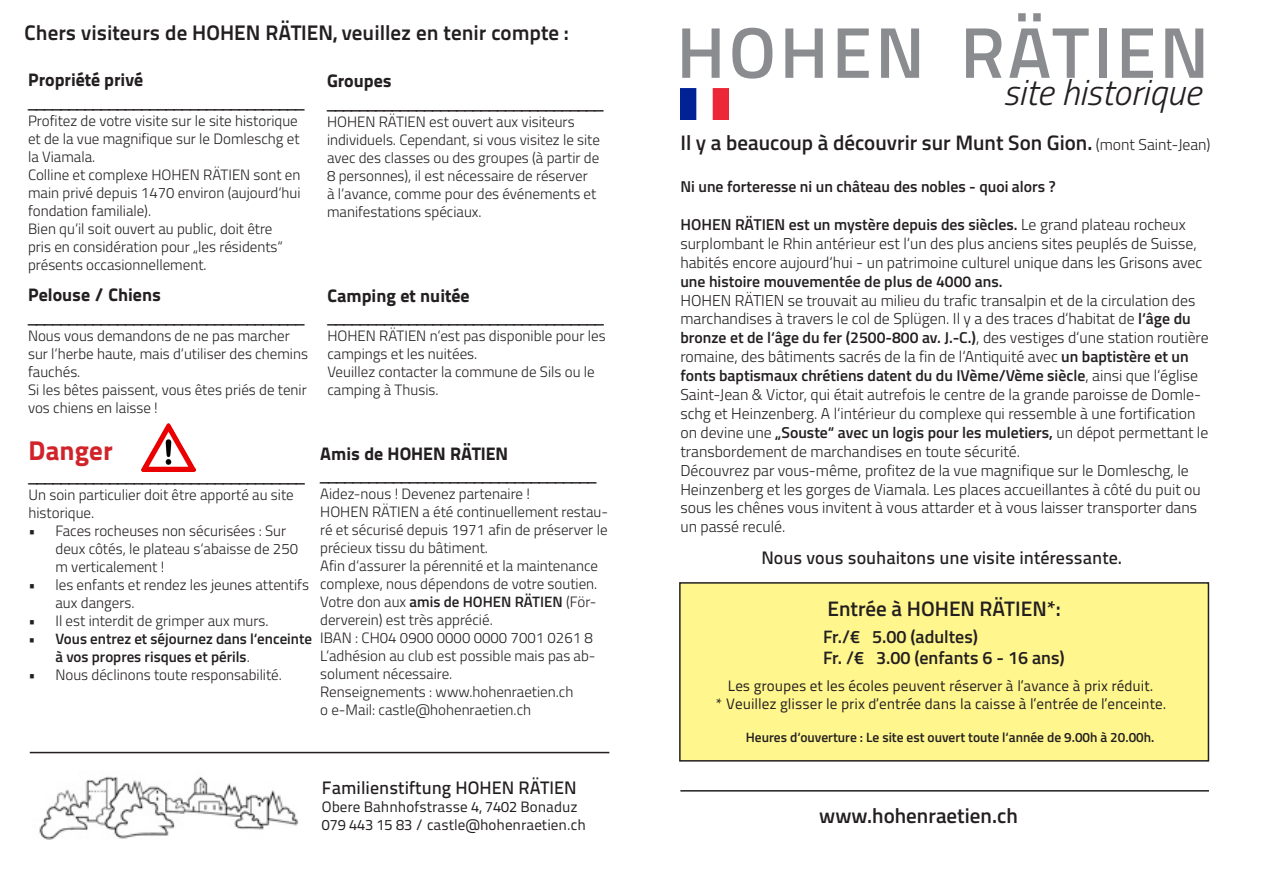
<style>
.page{position:relative;width:1263px;height:893px;background:#fff}
.page>*{position:absolute;margin:0;border:0;box-sizing:border-box;transform-origin:0 0}
.t1{font:600 72px "Titillium";letter-spacing:.05em;color:#8a8c8f}
.t2{font:italic 300 36px "Titillium";color:#231f20}
.t3{font:27px "Titillium Text 25 L 999 wt";color:#d1232a}
.t4{font:600 21px "Titillium";color:#231f20}
.t5{font:21px "Titillium Text 25 L 800 wt";color:#231f20}
.t6{font:18px/21.6px "OLIVEOIL Bold";color:#231f20}
.t7{font:18px "Titillium Text 25 L 600 wt";color:#231f20}
.t8{font:18px "Titillium Text 25 L 999 wt";color:#231f20}
.t9{font:600 18px "Titillium";color:#231f20}
.t10{font:300 15.75px/18.9px "Titillium";color:#231f20}
.t11{font:600 15.75px "Titillium";color:#231f20}
.t12{font:300 15px/18px "Titillium";color:#231f20}
.t13{font:15px "Titillium Text 25 L 400 wt";color:#231f20}
.t14{font:600 15px/18px "Titillium";color:#231f20}
.t15{font:600 13.5px "Titillium";color:#231f20}
.s1{font-weight:300}
.s2{font-family:"Titillium Text 25 L 999 wt"}
.s3{font-weight:600}
.s4{font-weight:300;font-size:15.75px}
</style>
<div class="page">
<img style="left:141px;top:423px;width:55px;height:48px">
<hr style="left:30px;top:752px;width:579px;height:1px;background:#231f20">
<img style="left:39px;top:776px;width:260px;height:64px">
<hr style="left:680px;top:790px;width:529px;height:2px;background:#231f20">
<div style="left:680px;top:583px;width:528px;height:178px;background:#fff68d"></div>
<div style="left:679px;top:582px;width:530px;height:180px;border:2px solid #231f20"></div>
<img style="left:680px;top:88px;width:49px;height:31px">
<p class="t5" style="left:25px;top:16px;width:545px">Chers visiteurs de HOHEN RÄTIEN, veuillez en tenir compte :</p>
<p class="t8" style="left:28px;top:66px;width:117px">Propriété privé</p>
<p class="t6" style="left:28px;top:91px;width:277px">__________________________________</p>
<p class="t12" style="left:28px;top:111px;width:273px;text-align:justify">Profitez de votre visite sur le site historique et de la vue magnifique sur le Domleschg et la Viamala.</p>
<p class="t12" style="left:28px;top:165px;width:274px;text-align:justify">Colline et complexe HOHEN RÄTIEN sont en main privé depuis 1470 environ (aujourd‘hui fondation familiale).</p>
<p class="t12" style="left:28px;top:219px;width:256px">Bien qu‘il soit ouvert au public, doit être pris en considération pour „les résidents“ présents occasionnellement.</p>
<p class="t8" style="left:327px;top:67px;width:66px">Groupes</p>
<p class="t6" style="left:327px;top:91px;width:277px">__________________________________</p>
<p class="t12" style="left:327px;top:112px;width:275px">HOHEN RÄTIEN est ouvert aux visiteurs individuels. Cependant, si vous visitez le site avec des classes ou des groupes (à partir de 8 personnes), il est nécessaire de réserver<br>à l‘avance, comme pour des événements et manifestations spéciaux.</p>
<p class="t8" style="left:28px;top:280px;width:135px">Pelouse / Chiens</p>
<p class="t6" style="left:28px;top:305px;width:277px">__________________________________</p>
<p class="t12" style="left:28px;top:326px;width:281px">Nous vous demandons de ne pas marcher sur l‘herbe haute, mais d‘utiliser des chemins fauchés.</p>
<p class="t12" style="left:28px;top:380px;width:280px">Si les bêtes paissent, vous êtes priés de tenir vos chiens en laisse !</p>
<p class="t8" style="left:327px;top:281px;width:144px">Camping et nuitée</p>
<p class="t6" style="left:327px;top:306px;width:277px">__________________________________</p>
<p class="t12" style="left:327px;top:326px;width:280px">HOHEN RÄTIEN n‘est pas disponible pour les campings et les nuitées.</p>
<p class="t12" style="left:327px;top:362px;width:269px">Veuillez contacter la commune de Sils ou le camping à Thusis.</p>
<p class="t3" style="left:28px;top:430px;width:86px">Danger</p>
<p class="t6" style="left:28px;top:465px;width:277px">__________________________________</p>
<p class="t12" style="left:28px;top:485px;width:267px">Un soin particulier doit être apporté au site historique.</p>
<p class="t12" style="left:55px;top:521px;width:244px;text-indent:-27px">• Faces rocheuses non sécurisées : Sur deux côtés, le plateau s‘abaisse de 250 m verticalement !</p>
<p class="t12" style="left:55px;top:575px;width:255px;text-indent:-27px">• les enfants et rendez les jeunes attentifs aux dangers.</p>
<p class="t12" style="left:28px;top:611px;width:242px">• Il est interdit de grimper aux murs.</p>
<p class="t14" style="left:55px;top:629px;width:258px;text-indent:-27px">• Vous entrez et séjournez dans l‘enceinte à vos propres risques et périls<span class="s1">.</span></p>
<p class="t12" style="left:28px;top:665px;width:255px">• Nous déclinons toute responsabilité.</p>
<p class="t6" style="left:320px;top:443px;width:277px"><span class="s2">Amis de HOHEN RÄTIEN </span>__________________________________</p>
<p class="t12" style="left:320px;top:484px;width:211px">Aidez-nous ! Devenez partenaire !</p>
<p class="t12" style="left:320px;top:502px;width:289px;text-align:justify">HOHEN RÄTIEN a été continuellement restau&shy;ré et sécurisé depuis 1971 afin de préserver le précieux tissu du bâtiment.</p>
<p class="t12" style="left:320px;top:556px;width:279px">Afin d‘assurer la pérennité et la maintenance complexe, nous dépendons de votre soutien.</p>
<p class="t12" style="left:320px;top:592px;width:278px">Votre don aux <span class="s3">amis de HOHEN RÄTIEN</span> (För&shy;derverein) est très apprécié.</p>
<p class="t12" style="left:320px;top:628px;width:274px">IBAN : CH04 0900 0000 0000 7001 0261 8</p>
<p class="t12" style="left:320px;top:646px;width:277px">L‘adhésion au club est possible mais pas ab&shy;solument nécessaire.</p>
<p class="t12" style="left:320px;top:682px;width:255px">Renseignements : www.hohenraetien.ch</p>
<p class="t12" style="left:320px;top:700px;width:212px">o e-Mail: castle@hohenraetien.ch</p>
<p class="t7" style="left:322px;top:774px;width:256px">Familienstiftung HOHEN RÄTIEN</p>
<p class="t13" style="left:322px;top:796px;width:257px">Obere Bahnhofstrasse 4, 7402 Bonaduz</p>
<p class="t13" style="left:322px;top:814px;width:265px">079 443 15 83 / castle@hohenraetien.ch</p>
<p class="t1" style="left:676px;top:-1px;width:534px">HOHEN RÄTIEN</p>
<p class="t2" style="left:1003px;top:67px;width:199px">site historique</p>
<p class="t4" style="left:680px;top:127px;width:532px">Il y a beaucoup à découvrir sur Munt Son Gion. <span class="s4">(mont Saint-Jean)</span></p>
<p class="t11" style="left:680px;top:175px;width:377px">Ni une forteresse ni un château des nobles - quoi alors ?</p>
<p class="t10" style="left:680px;top:214px;width:523px"><span class="s3">HOHEN RÄTIEN est un mystère depuis des siècles.</span> Le grand plateau rocheux surplombant le Rhin antérieur est l‘un des plus anciens sites peuplés de Suisse, habités encore aujourd‘hui - un patrimoine culturel unique dans les Grisons avec <span class="s3">une histoire mouvementée de plus de 4000 ans.</span></p>
<p class="t10" style="left:680px;top:290px;width:530px">HOHEN RÄTIEN se trouvait au milieu du trafic transalpin et de la circulation des marchandises à travers le col de Splügen. Il y a des traces d‘habitat de <span class="s3">l‘âge du bronze et de l‘âge du fer (2500-800 av. J.-C.)</span>, des vestiges d‘une station routière romaine, des bâtiments sacrés de la fin de l‘Antiquité avec <span class="s3">un baptistère et un fonts baptismaux chrétiens datent du du IVème/Vème siècle</span>, ainsi que l‘église Saint-Jean &amp; Victor, qui était autrefois le centre de la grande paroisse de Domle&shy;schg et Heinzenberg. A l‘intérieur du complexe qui ressemble à une fortification on devine une <span class="s3">„Souste“ avec un logis pour les muletiers,</span> un dépot permettant le transbordement de marchandises en toute sécurité.</p>
<p class="t10" style="left:680px;top:460px;width:522px">Découvrez par vous-même, profitez de la vue magnifique sur le Domleschg, le Heinzenberg et les gorges de Viamala. Les places accueillantes à côté du puit ou sous les chênes vous invitent à vous attarder et à vous laisser transporter dans un passé reculé.</p>
<p class="t7" style="left:761px;top:544px;width:362px">Nous vous souhaitons une visite intéressante.</p>
<p class="t4" style="left:827px;top:592px;width:235px">Entrée à HOHEN RÄTIEN*:</p>
<p class="t9" style="left:823px;top:623px;width:156px">Fr./€ 5.00 (adultes)</p>
<p class="t9" style="left:823px;top:644px;width:243px">Fr. /€ 3.00 (enfants 6 - 16 ans)</p>
<p class="t13" style="left:728px;top:675px;width:427px">Les groupes et les écoles peuvent réserver à l‘avance à prix réduit.</p>
<p class="t13" style="left:715px;top:693px;width:453px">* Veuillez glisser le prix d‘entrée dans la caisse à l‘entrée de l‘enceinte.</p>
<p class="t15" style="left:746px;top:727px;width:410px">Heures d‘ouverture : Le site est ouvert toute l‘année de 9.00h à 20.00h.</p>
<p class="t4" style="left:819px;top:800px;width:200px">www.hohenraetien.ch</p>
</div>
